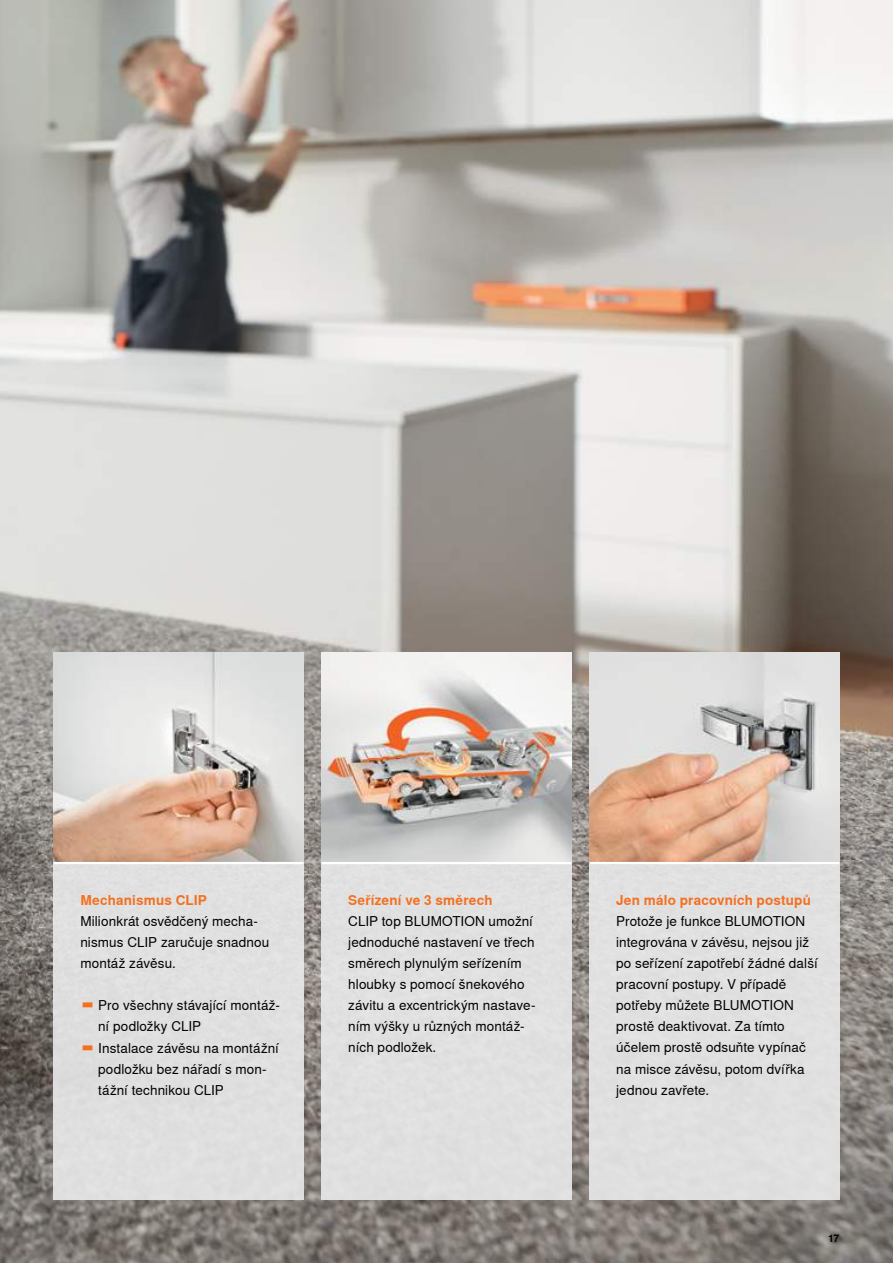
<style>
.page{position:relative;width:893px;height:1263px;background:#fff}
.page>*{position:absolute;margin:0;border:0;box-sizing:border-box;transform-origin:0 0}
.t1{font:13.5px/21px "Nimbus Sans Global";letter-spacing:.01em;color:#000}
.t2{font:700 13.5px "Nimbus Sans Global";letter-spacing:.015em;color:#f37021}
.t3{font:700 10.5px "Nimbus Sans Global";color:#000}
.s1{font-size:17.25px;color:#f37021}
</style>
<div class="page">
<img style="left:0;top:0;width:893px;height:1263px">
<div style="left:54px;top:863px;width:250px;height:337px;background:#e0e0e0"></div>
<div style="left:321px;top:863px;width:250px;height:337px;background:#e1e0e1"></div>
<div style="left:589px;top:863px;width:250px;height:337px;background:#e1e0e1"></div>
<img style="left:54px;top:652px;width:250px;height:210px">
<img style="left:321px;top:652px;width:250px;height:210px">
<img style="left:589px;top:652px;width:250px;height:210px">
<hr style="left:54px;top:862px;width:250px;height:2px;background:#fff">
<hr style="left:321px;top:862px;width:250px;height:2px;background:#fff">
<hr style="left:589px;top:862px;width:250px;height:2px;background:#fff">
<p class="t2" style="left:80px;top:892px;width:128px">Mechanismus CLIP</p>
<p class="t2" style="left:348px;top:892px;width:146px">Seřízení ve 3 směrech</p>
<p class="t2" style="left:616px;top:892px;width:196px">Jen málo pracovních postupů</p>
<p class="t1" style="left:80px;top:911px;width:190px">Milionkrát osvědčený mecha&shy;nismus CLIP zaručuje snadnou montáž závěsu.</p>
<p class="t1" style="left:80px;top:995px;width:201px"><span class="s1">▬</span> Pro všechny stávající montáž-</p>
<p class="t1" style="left:98px;top:1016px;width:104px">ní podložky CLIP</p>
<p class="t1" style="left:80px;top:1037px;width:200px"><span class="s1">▬</span> Instalace závěsu na montážní</p>
<p class="t1" style="left:98px;top:1058px;width:170px">podložku bez nářadí s mon-</p>
<p class="t1" style="left:98px;top:1079px;width:127px">tážní technikou CLIP</p>
<p class="t1" style="left:348px;top:911px;width:189px">CLIP top BLUMOTION umožní jednoduché nastavení ve třech směrech plynulým seřízením hloubky s pomocí šnekového závitu a excentrickým nastave&shy;ním výšky u různých montáž&shy;ních podložek.</p>
<p class="t1" style="left:616px;top:911px;width:203px">Protože je funkce BLUMOTION integrována v závěsu, nejsou již po seřízení zapotřebí žádné další pracovní postupy. V případě potřeby můžete BLUMOTION prostě deaktivovat. Za tímto účelem prostě odsuňte vypínač na misce závěsu, potom dvířka jednou zavřete.</p>
<p class="t3" style="left:828px;top:1232px;width:13px">17</p>
</div>
